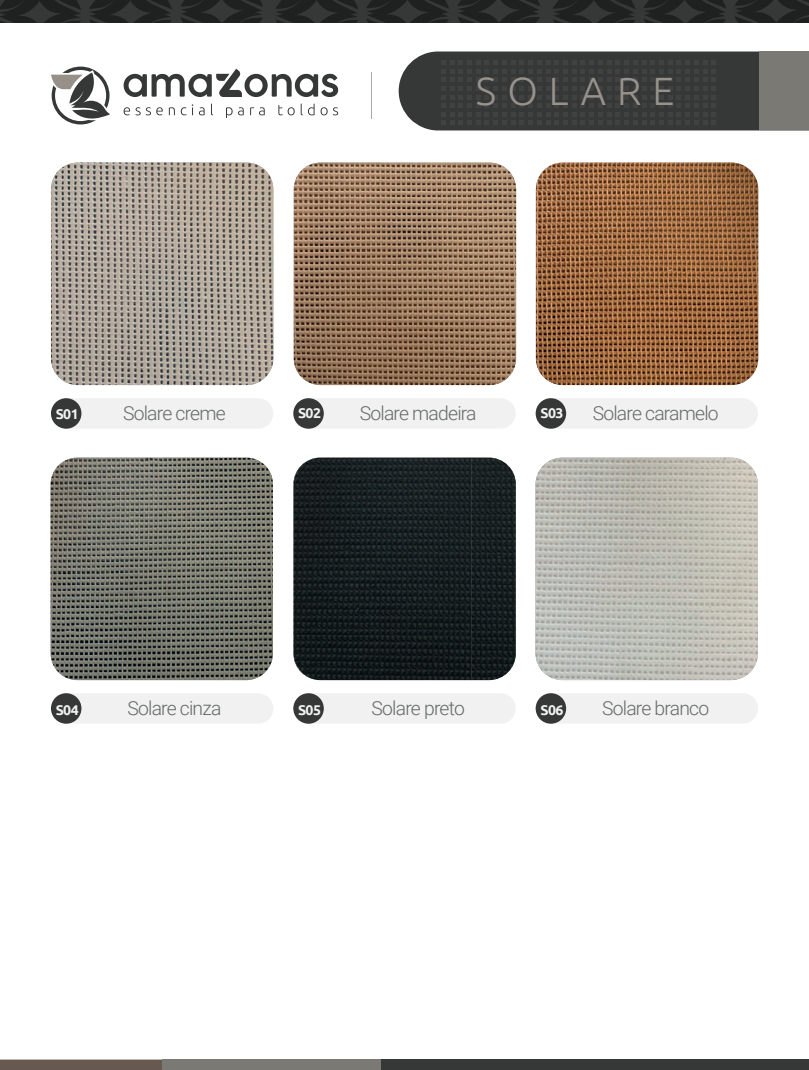
<style>
.page{position:relative;width:809px;height:1070px;background:#fff}
.page>*{position:absolute;margin:0;border:0;box-sizing:border-box;transform-origin:0 0}
.t1{font:300 39.38px "Ubuntu";letter-spacing:.28em;color:#97928c}
.t2{font:300 19.38px "Roboto";letter-spacing:-.04em;color:#656968}
.t3{font:700 14.12px "Ubuntu";letter-spacing:-.04em;color:#f0f1f0}
</style>
<div class="page">
<div style="left:51px;top:398px;width:222px;height:30px;background:#f0f1f0;border-radius:15px"></div>
<div style="left:51px;top:398px;width:30px;height:30px;background:#363837;border-radius:50%"></div>
<div style="left:293px;top:398px;width:223px;height:30px;background:#f0f1f0;border-radius:15px"></div>
<div style="left:293px;top:398px;width:31px;height:30px;background:#363837;border-radius:50%"></div>
<div style="left:536px;top:398px;width:222px;height:30px;background:#f0f1f0;border-radius:15px"></div>
<div style="left:536px;top:398px;width:30px;height:30px;background:#363837;border-radius:50%"></div>
<img style="left:51px;top:162px;width:222px;height:223px">
<img style="left:294px;top:162px;width:222px;height:223px">
<img style="left:536px;top:162px;width:222px;height:223px">
<img style="left:51px;top:457px;width:222px;height:223px">
<img style="left:293px;top:479px;width:1px;height:179px">
<img style="left:536px;top:457px;width:222px;height:223px">
<div style="left:51px;top:693px;width:222px;height:30px;background:#f0f1f0;border-radius:15px"></div>
<div style="left:51px;top:693px;width:30px;height:30px;background:#363837;border-radius:50%"></div>
<div style="left:293px;top:693px;width:223px;height:30px;background:#f0f1f0;border-radius:15px"></div>
<div style="left:293px;top:693px;width:31px;height:30px;background:#363837;border-radius:50%"></div>
<div style="left:536px;top:693px;width:222px;height:30px;background:#f0f1f0;border-radius:15px"></div>
<div style="left:536px;top:693px;width:30px;height:30px;background:#363837;border-radius:50%"></div>
<svg style="left:124px;top:69px;width:214px;height:28px"></svg>
<svg style="left:124px;top:107px;width:39px;height:8px"></svg>
<svg style="left:169px;top:107px;width:6px;height:8px"></svg>
<svg style="left:181px;top:104px;width:12px;height:11px"></svg>
<svg style="left:199px;top:107px;width:6px;height:8px"></svg>
<svg style="left:211px;top:104px;width:2px;height:11px"></svg>
<svg style="left:226px;top:107px;width:18px;height:11px"></svg>
<svg style="left:250px;top:107px;width:15px;height:8px"></svg>
<svg style="left:278px;top:105px;width:17px;height:10px"></svg>
<svg style="left:301px;top:104px;width:14px;height:11px"></svg>
<svg style="left:321px;top:107px;width:17px;height:8px"></svg>
<svg style="left:51px;top:67px;width:59px;height:57px"></svg>
<hr style="left:371px;top:72px;width:1px;height:46px;background:#a6a9aa">
<div style="left:0;top:0;width:809px;height:22px;background:#363837"></div>
<svg style="left:0;top:0;width:81px;height:22px"></svg>
<svg style="left:89px;top:0;width:83px;height:22px"></svg>
<svg style="left:181px;top:0;width:82px;height:22px"></svg>
<svg style="left:276px;top:0;width:82px;height:22px"></svg>
<svg style="left:366px;top:0;width:83px;height:22px"></svg>
<svg style="left:458px;top:0;width:82px;height:22px"></svg>
<svg style="left:553px;top:0;width:82px;height:22px"></svg>
<svg style="left:644px;top:0;width:82px;height:22px"></svg>
<svg style="left:735px;top:0;width:74px;height:22px"></svg>
<svg style="left:399px;top:51px;width:410px;height:79px;background:#454645"></svg>
<svg style="left:0;top:1059px;width:162px;height:10px;background:#70625a"></svg>
<div style="left:162px;top:1059px;width:220px;height:10px;background:#7a7974"></div>
<div style="left:382px;top:1059px;width:427px;height:10px;background:#363837"></div>
<img style="left:294px;top:457px;width:222px;height:223px">
<h1 class="t1" style="left:476px;top:67px;width:200px">SOLARE</h1>
<p class="t3" style="left:56px;top:405px;width:25px">S01</p>
<p class="t2" style="left:123px;top:399px;width:104px">Solare creme</p>
<p class="t3" style="left:298px;top:404px;width:25px">S02</p>
<p class="t2" style="left:360px;top:399px;width:118px">Solare madeira</p>
<p class="t3" style="left:540px;top:404px;width:25px">S03</p>
<p class="t2" style="left:593px;top:399px;width:128px">Solare caramelo</p>
<p class="t3" style="left:56px;top:701px;width:25px">S04</p>
<p class="t2" style="left:127px;top:694px;width:96px">Solare cinza</p>
<p class="t3" style="left:298px;top:701px;width:25px">S05</p>
<p class="t2" style="left:372px;top:694px;width:95px">Solare preto</p>
<p class="t3" style="left:540px;top:701px;width:25px">S06</p>
<p class="t2" style="left:602px;top:694px;width:109px">Solare branco</p>
</div>
